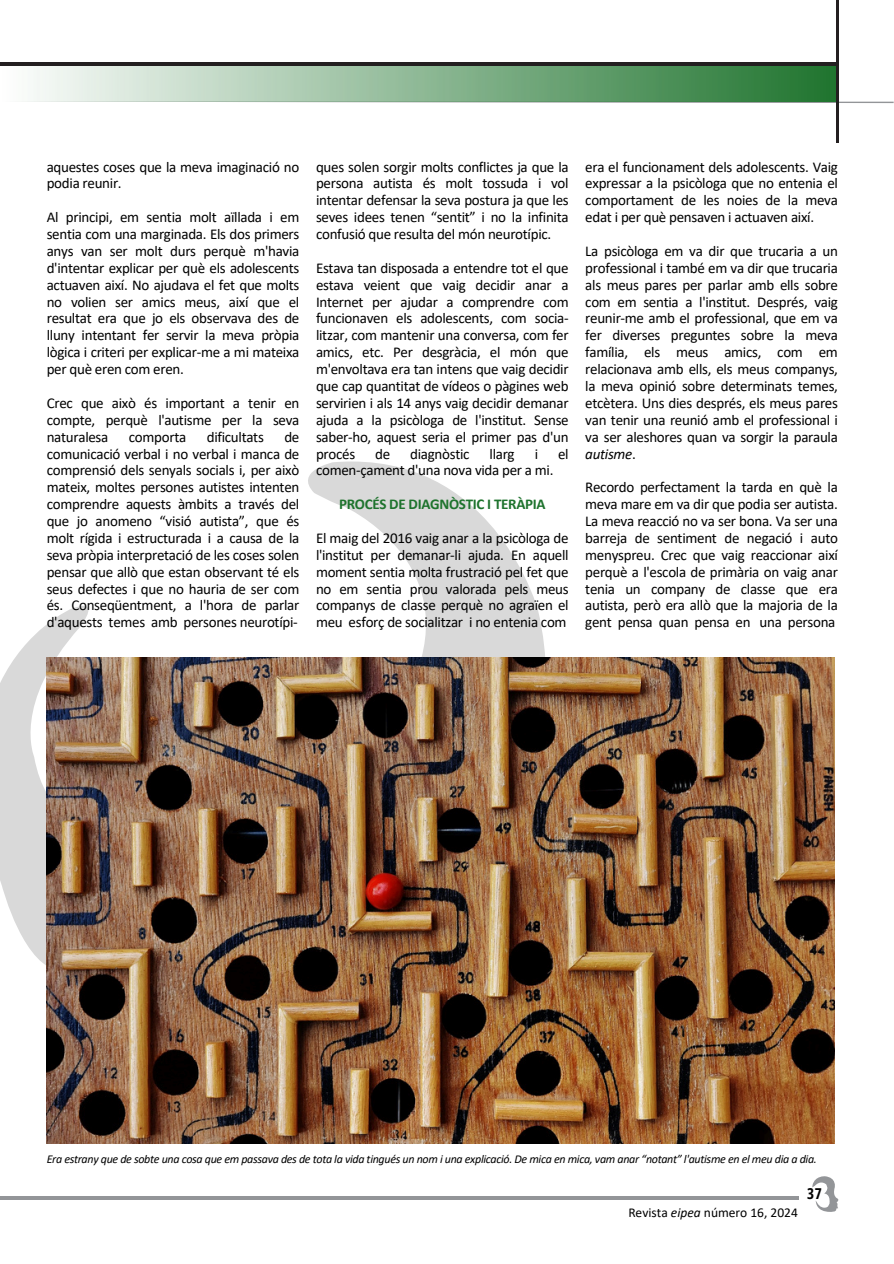
<style>
.page{position:relative;width:894px;height:1264px;background:#fff}
.page>*{position:absolute;margin:0;border:0;box-sizing:border-box;transform-origin:0 0}
.t1{font:15px/16.8px "Calibri";letter-spacing:-.02em;color:#000;text-align:justify}
.t2{font:700 15px "Calibri";letter-spacing:-.02em;color:#1e732d}
.t3{font:700 15px "Open Sans Condensed";color:#000}
.t4{font:13.5px "Calibri";color:#000}
.t5{font:italic 12px "Calibri";letter-spacing:-.025em;color:#000}
.s1{font-style:italic}
</style>
<div class="page">
<svg style="left:0;top:461px;width:545px;height:511px"></svg>
<svg style="left:812px;top:1176px;width:26px;height:36px"></svg>
<hr style="left:0;top:1196px;width:798px;height:3px;background:#939598">
<img style="left:47px;top:657px;width:787px;height:486px">
<hr style="left:0;top:62px;width:837px;height:4px;background:#231f20">
<svg style="left:272px;top:102px;width:621px;height:1px"></svg>
<hr style="left:836px;top:0;width:2px;height:143px;background:#231f20">
<img style="left:34px;top:66px;width:801px;height:35px">
<h2 class="t1" style="left:47px;top:159px;width:254px">aquestes coses que la meva imaginació no podia reunir.</h2>
<h2 class="t1" style="left:47px;top:210px;width:254px">Al principi, em sentia molt aïllada i em sentia com una marginada. Els dos primers anys van ser molt durs perquè m'havia d'intentar explicar per què els adolescents actuaven així. No ajudava el fet que molts no volien ser amics meus, així que el resultat era que jo els observava des de lluny intentant fer servir la meva pròpia lògica i criteri per explicar-me a mi mateixa per què eren com eren.</h2>
<h2 class="t1" style="left:47px;top:396px;width:254px">Crec que això és important a tenir en compte, perquè l'autisme per la seva naturalesa</h2>
<h2 class="t1" style="left:129px;top:429px;width:59px">comporta</h2>
<h2 class="t1" style="left:207px;top:429px;width:59px">dificultats</h2>
<h2 class="t1" style="left:47px;top:429px;width:254px;text-indent:237px">de comunicació verbal i no verbal i manca de comprensió dels senyals socials i, per això mateix, moltes persones autistes intenten comprendre aquests àmbits a través del que jo anomeno “visió autista”, que és molt rígida i estructurada i a causa de la seva pròpia interpretació de les coses solen pensar que allò que estan observant té els seus defectes i que no hauria de ser com és. Conseqüentment, a l'hora de parlar d'aquests temes amb persones neurotípi-</h2>
<h2 class="t1" style="left:316px;top:159px;width:254px">ques solen sorgir molts conflictes ja que la persona autista és molt tossuda i vol intentar defensar la seva postura ja que les seves idees tenen “sentit” i no la infinita confusió que resulta del món neurotípic.</h2>
<h1 class="t1" style="left:316px;top:261px;width:254px">Estava tan disposada a entendre tot el que estava veient que vaig decidir anar a Internet per ajudar a comprendre com funcionaven els adolescents, com socia&shy;litzar, com mantenir una conversa, com fer amics, etc. Per desgràcia, el món que m'envoltava era tan intens que vaig decidir que cap quantitat de vídeos o pàgines web servirien i als 14 anys vaig decidir demanar ajuda a la psicòloga de l'institut. Sense saber-ho, aquest seria el primer pas d'un procés</h1>
<h1 class="t1" style="left:375px;top:446px;width:17px">de</h1>
<h1 class="t1" style="left:410px;top:446px;width:61px">diagnòstic</h1>
<h1 class="t1" style="left:489px;top:446px;width:27px">llarg</h1>
<h1 class="t1" style="left:534px;top:446px;width:5px">i</h1>
<h1 class="t1" style="left:558px;top:446px;width:12px">el</h1>
<h1 class="t1" style="left:316px;top:463px;width:239px">comen-çament d'una nova vida per a mi.</h1>
<h2 class="t2" style="left:339px;top:498px;width:208px">PROCÉS DE DIAGNÒSTIC I TERÀPIA</h2>
<h2 class="t1" style="left:316px;top:530px;width:254px">El maig del 2016 vaig anar a la psicòloga de l'institut per demanar-li ajuda. En aquell moment sentia molta frustració pel fet que no em sentia prou valorada pels meus companys de classe perquè no agraïen el meu esforç de socialitzar i no entenia com</h2>
<h2 class="t1" style="left:585px;top:159px;width:254px">era el funcionament dels adolescents. Vaig expressar a la psicòloga que no entenia el comportament de les noies de la meva edat i per què pensaven i actuaven així.</h2>
<p class="t1" style="left:585px;top:244px;width:254px">La psicòloga em va dir que trucaria a un professional i també em va dir que trucaria als meus pares per parlar amb ells sobre com em sentia a l'institut. Després, vaig reunir-me amb el professional, que em va fer diverses preguntes sobre la meva família, els meus amics, com em relacionava amb ells, els meus companys, la meva opinió sobre determinats temes, etcètera. Uns dies després, els meus pares van tenir una reunió amb el professional i va ser aleshores quan va sorgir la paraula <span class="s1">autisme</span>.</p>
<p class="t1" style="left:585px;top:480px;width:254px">Recordo perfectament la tarda en què la meva mare em va dir que podia ser autista.<br>La meva reacció no va ser bona. Va ser una barreja de sentiment de negació i auto menyspreu. Crec que vaig reaccionar així perquè a l'escola de primària on vaig anar tenia un company de classe que era autista, però era allò que la majoria de la gent pensa quan pensa en una persona</p>
<h2 class="t5" style="left:47px;top:1153px;width:771px">Era estrany que de sobte una cosa que em passava des de tota la vida tingués un nom i una explicació. De mica en mica, vam anar “notant” l'autisme en el meu dia a dia.</h2>
<h2 class="t4" style="left:628px;top:1206px;width:171px">Revista <span class="s1">eipea</span> número 16, 2024</h2>
<p class="t3" style="left:807px;top:1183px;width:16px">37</p>
</div>
